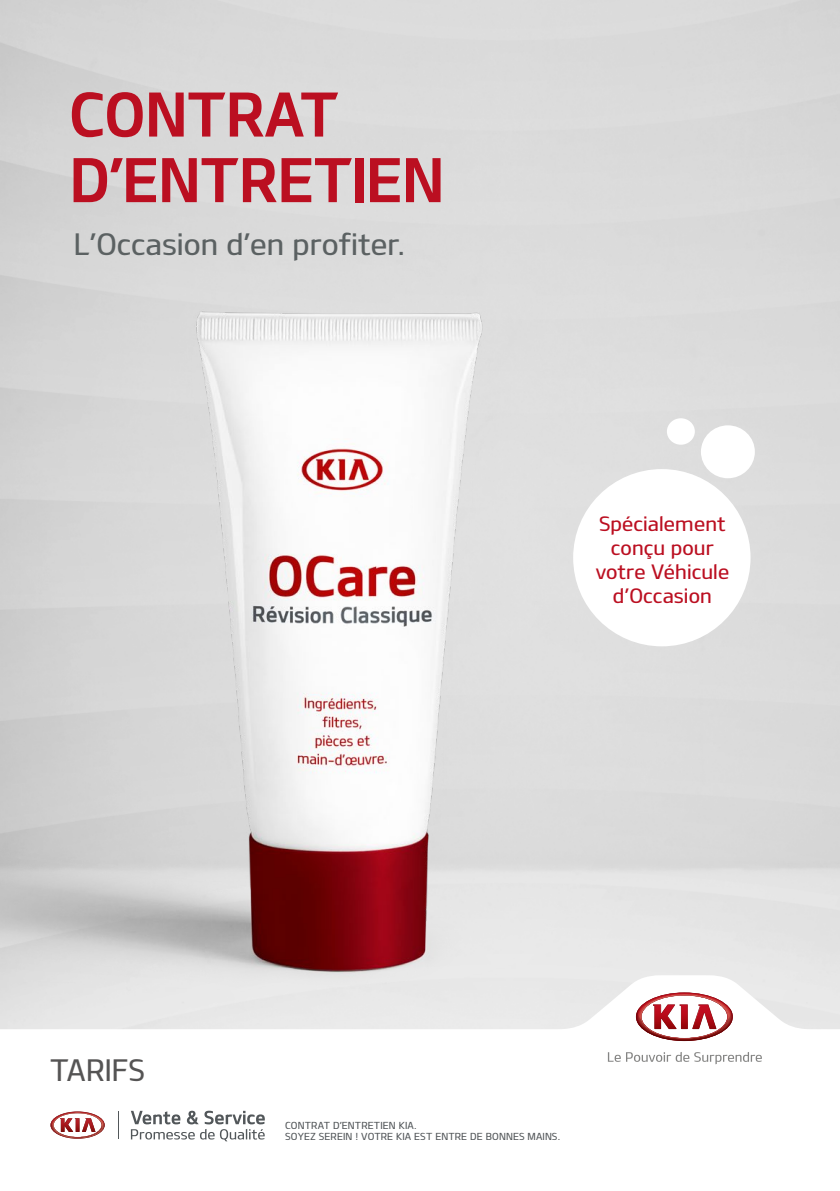
<style>
.page{position:relative;width:840px;height:1191px;background:#fff}
.page>*{position:absolute;margin:0;border:0;box-sizing:border-box;transform-origin:0 0}
.t1{font:60.6px/65.6px "Kia OTFB";letter-spacing:-.01em;color:#bb0f21}
.t2{font:29.8px "Kia OTFM";color:#5b6162}
.t3{font:29.8px "Kia OTFM";letter-spacing:.005em;color:#555454}
.t4{font:20px/24px "Kia OTFM";letter-spacing:.005em;color:#bb0f21;text-align:center}
.t5{font:9.8px/11.8px "Kia OTFM";letter-spacing:.01em;color:#53575a}
</style>
<div class="page">
<img style="left:0;top:208px;width:580px;height:767px">
<svg style="left:0;top:926px;width:1px;height:49px"></svg>
<svg style="left:0;top:975px;width:839px;height:167px"></svg>
<svg style="left:635px;top:992px;width:97px;height:49px"></svg>
<svg style="left:607px;top:1052px;width:154px;height:12px"></svg>
<div style="left:573px;top:469px;width:177px;height:177px;background:#fff;border-radius:50%"></div>
<svg style="left:50px;top:1111px;width:55px;height:27px"></svg>
<svg style="left:118px;top:1111px;width:1px;height:27px"></svg>
<svg style="left:131px;top:1110px;width:134px;height:31px"></svg>
<h1 class="t1" style="left:69px;top:80px;width:376px">CONTRAT<br>D’ENTRETIEN</h1>
<h2 class="t2" style="left:74px;top:225px;width:332px">L’Occasion d’en profiter.</h2>
<h3 class="t4" style="left:595px;top:510px;width:135px">Spécialement conçu pour votre Véhicule d’Occasion</h3>
<h2 class="t3" style="left:50px;top:1050px;width:96px">TARIFS</h2>
<p class="t5" style="left:285px;top:1118px;width:276px">CONTRAT D’ENTRETIEN KIA.<br>SOYEZ SEREIN ! VOTRE KIA EST ENTRE DE BONNES MAINS.</p>
</div>
